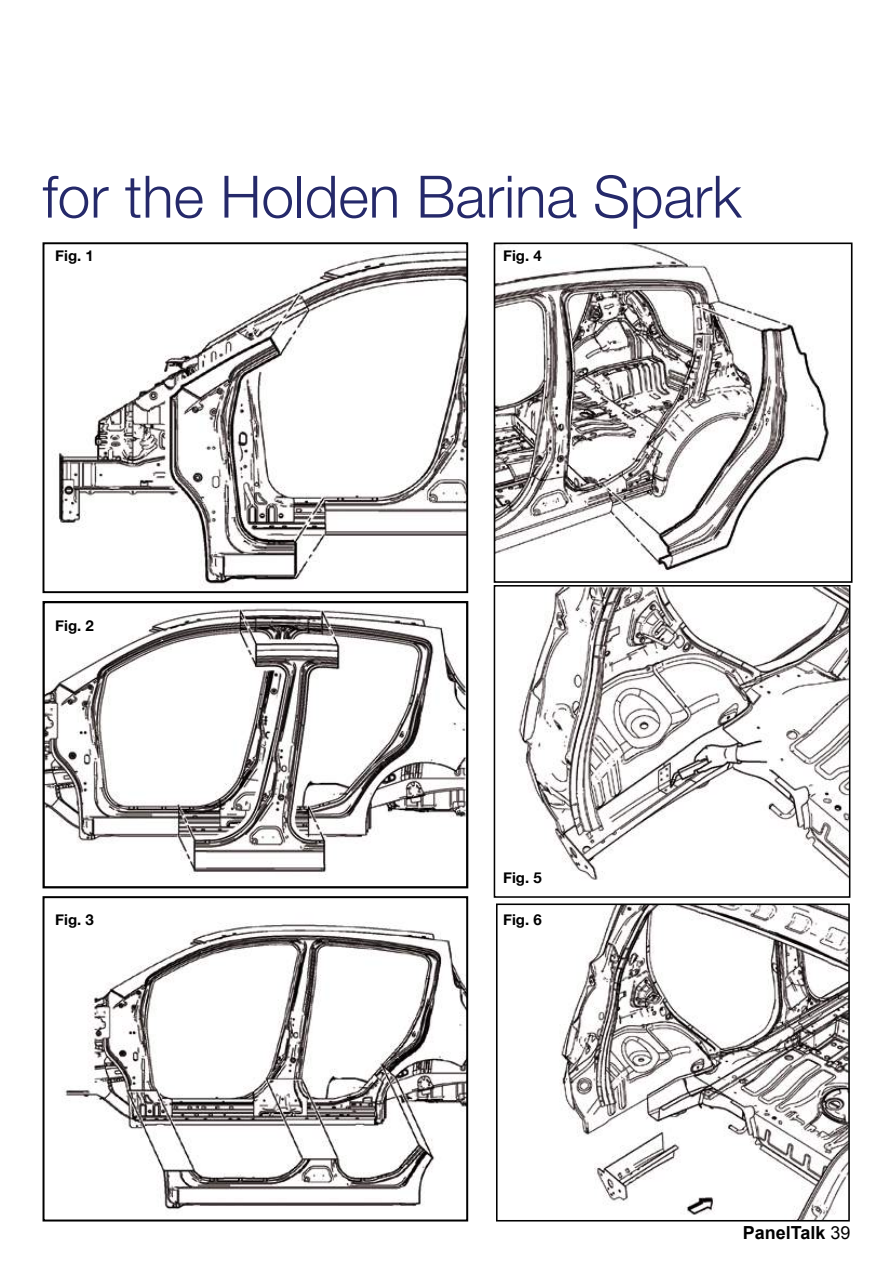
<style>
.page{position:relative;width:893px;height:1263px;background:#fff}
.page>*{position:absolute;margin:0;border:0;box-sizing:border-box;transform-origin:0 0}
.t1{font:300 58.5px "Helvetica Neue";color:#25296a}
.t2{font:700 18px "Arial";color:#000}
.t3{font:700 15px "Helvetica Neue";color:#000}
.s1{font-weight:400}
</style>
<div class="page">
<img style="left:46px;top:608px;width:419px;height:268px">
<div style="left:43px;top:601px;width:425px;height:287px;border:2px solid #000"></div>
<img style="left:54px;top:250px;width:411px;height:336px">
<div style="left:43px;top:242px;width:425px;height:351px;border:2px solid #000"></div>
<img style="left:65px;top:922px;width:400px;height:291px">
<div style="left:43px;top:896px;width:425px;height:325px;border:2px solid #000"></div>
<img style="left:497px;top:245px;width:332px;height:326px">
<div style="left:494px;top:242px;width:358px;height:341px;border:2px solid #000"></div>
<img style="left:560px;top:906px;width:287px;height:312px">
<div style="left:496px;top:903px;width:354px;height:318px;border:2px solid #000"></div>
<img style="left:518px;top:588px;width:329px;height:292px">
<div style="left:494px;top:585px;width:356px;height:313px;border:2px solid #000"></div>
<h1 class="t1" style="left:43px;top:161px;width:701px">for the Holden Barina Spark</h1>
<p class="t3" style="left:55px;top:247px;width:40px">Fig. 1</p>
<p class="t3" style="left:503px;top:247px;width:40px">Fig. 4</p>
<p class="t3" style="left:55px;top:617px;width:40px">Fig. 2</p>
<p class="t3" style="left:55px;top:910px;width:40px">Fig. 3</p>
<p class="t3" style="left:503px;top:868px;width:40px">Fig. 5</p>
<p class="t3" style="left:503px;top:910px;width:40px">Fig. 6</p>
<p class="t2" style="left:743px;top:1221px;width:109px">PanelTalk <span class="s1">39</span></p>
</div>
